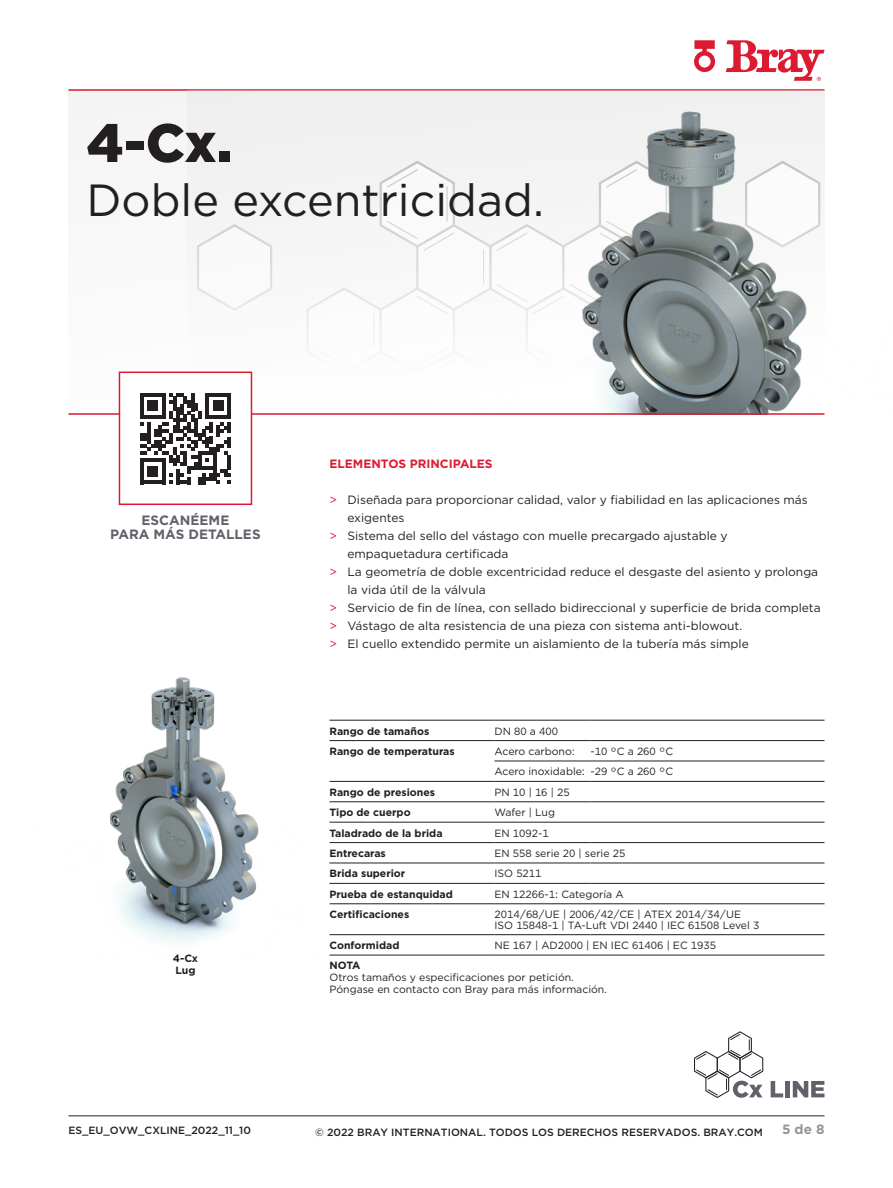
<style>
.page{position:relative;width:893px;height:1188px;background:#fff}
.page>*{position:absolute;margin:0;border:0;box-sizing:border-box;transform-origin:0 0}
.Headline_Black{font:900 54px "Gotham";color:#231f20}
.Headline_Regular{font:45px "Gotham";color:#231f20}
.Label{font:700 13.5px "Gotham";color:#5f6369}
.t1{font:700 13.5px "Gotham";color:#939598}
.t2{font:12px/18px "Gotham";color:#231f20}
.Subhead_1{font:700 12px "Gotham";color:#dc1a32}
.Table_Body_Small_Lef{font:10.5px/10.5px "Gotham";color:#231f20}
.Table_Body_Small_Lef-2{font:700 10.5px "Gotham";color:#231f20}
.t3{font:500 10.5px "Gotham";color:#231f20}
.Footnote_Numbered{font:10.5px/12px "Gotham";color:#231f20}
.Footnote_Numbered-2{font:700 10.5px "Gotham";color:#231f20}
.s1{color:#dc1a32}
</style>
<div class="page">
<div style="left:68px;top:91px;width:756px;height:322px;background:#f8f8f8"></div>
<svg style="left:726px;top:40px;width:98px;height:41px"></svg>
<svg style="left:694px;top:40px;width:21px;height:32px"></svg>
<hr style="left:68px;top:89px;width:756px;height:2px;background:#dc1a32">
<hr style="left:68px;top:1116px;width:756px;height:1px;background:#231f20">
<div style="left:187px;top:91px;width:637px;height:322px;background:#f1f2f1"></div>
<svg style="left:197px;top:224px;width:75px;height:81px"></svg>
<svg style="left:305px;top:161px;width:168px;height:252px"></svg>
<img style="left:473px;top:91px;width:352px;height:324px">
<img style="left:110px;top:677px;width:228px;height:278px">
<svg style="left:694px;top:1031px;width:70px;height:67px"></svg>
<svg style="left:771px;top:1081px;width:12px;height:16px"></svg>
<div style="left:785px;top:1081px;width:5px;height:16px;background:#5f6369"></div>
<svg style="left:793px;top:1081px;width:31px;height:16px"></svg>
<hr style="left:494px;top:802px;width:96px;height:1px;background:#231f20">
<hr style="left:590px;top:802px;width:234px;height:1px;background:#231f20">
<hr style="left:329px;top:822px;width:165px;height:1px;background:#231f20">
<hr style="left:494px;top:822px;width:96px;height:1px;background:#231f20">
<hr style="left:590px;top:822px;width:234px;height:1px;background:#231f20">
<hr style="left:329px;top:842px;width:165px;height:1px;background:#231f20">
<hr style="left:494px;top:842px;width:96px;height:1px;background:#231f20">
<hr style="left:590px;top:842px;width:234px;height:1px;background:#231f20">
<hr style="left:329px;top:863px;width:165px;height:1px;background:#231f20">
<hr style="left:494px;top:863px;width:96px;height:1px;background:#231f20">
<hr style="left:590px;top:863px;width:234px;height:1px;background:#231f20">
<hr style="left:329px;top:904px;width:165px;height:1px;background:#231f20">
<hr style="left:494px;top:904px;width:96px;height:1px;background:#231f20">
<hr style="left:590px;top:904px;width:234px;height:1px;background:#231f20">
<hr style="left:329px;top:934px;width:165px;height:1px;background:#231f20">
<hr style="left:494px;top:934px;width:96px;height:1px;background:#231f20">
<hr style="left:590px;top:934px;width:234px;height:1px;background:#231f20">
<hr style="left:329px;top:955px;width:165px;height:1px;background:#231f20">
<hr style="left:494px;top:955px;width:96px;height:1px;background:#231f20">
<hr style="left:590px;top:955px;width:234px;height:1px;background:#231f20">
<hr style="left:329px;top:720px;width:165px;height:1px;background:#231f20">
<hr style="left:494px;top:720px;width:96px;height:1px;background:#231f20">
<hr style="left:590px;top:720px;width:234px;height:1px;background:#231f20">
<hr style="left:329px;top:740px;width:165px;height:1px;background:#231f20">
<hr style="left:494px;top:740px;width:96px;height:1px;background:#231f20">
<hr style="left:590px;top:740px;width:234px;height:1px;background:#231f20">
<hr style="left:494px;top:761px;width:96px;height:1px;background:#231f20">
<hr style="left:590px;top:761px;width:234px;height:1px;background:#231f20">
<hr style="left:329px;top:781px;width:165px;height:1px;background:#231f20">
<hr style="left:494px;top:781px;width:96px;height:1px;background:#231f20">
<hr style="left:590px;top:781px;width:234px;height:1px;background:#231f20">
<hr style="left:329px;top:802px;width:165px;height:1px;background:#231f20">
<hr style="left:329px;top:883px;width:165px;height:1px;background:#231f20">
<hr style="left:494px;top:883px;width:96px;height:1px;background:#231f20">
<hr style="left:590px;top:883px;width:234px;height:1px;background:#231f20">
<hr style="left:68px;top:413px;width:756px;height:2px;background:#dc1a32">
<svg style="left:118px;top:371px;width:135px;height:135px"></svg>
<p class="Headline_Black" style="left:86px;top:106px;width:147px">4-Cx.</p>
<p class="Headline_Regular" style="left:86px;top:171px;width:459px">Doble excentricidad.</p>
<p class="Label" style="left:142px;top:512px;width:89px">ESCANÉEME</p>
<p class="Label" style="left:110px;top:525px;width:152px">PARA MÁS DETALLES</p>
<p class="Table_Body_Small_Lef-2" style="left:173px;top:952px;width:27px">4-Cx</p>
<p class="Table_Body_Small_Lef-2" style="left:175px;top:964px;width:22px">Lug</p>
<p class="Subhead_1" style="left:329px;top:456px;width:165px">ELEMENTOS PRINCIPALES</p>
<p class="t2" style="left:347px;top:490px;width:462px;text-indent:-18px"><span class="s1">&gt;</span> Diseñada para proporcionar calidad, valor y fiabilidad en las aplicaciones más exigentes</p>
<p class="t2" style="left:347px;top:526px;width:382px;text-indent:-18px"><span class="s1">&gt;</span> Sistema del sello del vástago con muelle precargado ajustable y empaquetadura certificada</p>
<p class="t2" style="left:347px;top:562px;width:472px;text-indent:-18px"><span class="s1">&gt;</span> La geometría de doble excentricidad reduce el desgaste del asiento y prolonga la vida útil de la válvula</p>
<p class="t2" style="left:329px;top:598px;width:493px"><span class="s1">&gt;</span> Servicio de fin de línea, con sellado bidireccional y superficie de brida completa</p>
<p class="t2" style="left:329px;top:616px;width:414px"><span class="s1">&gt;</span> Vástago de alta resistencia de una pieza con sistema anti-blowout.</p>
<p class="t2" style="left:329px;top:634px;width:421px"><span class="s1">&gt;</span> El cuello extendido permite un aislamiento de la tubería más simple</p>
<p class="Table_Body_Small_Lef-2" style="left:329px;top:724px;width:101px">Rango de tamaños</p>
<p class="Table_Body_Small_Lef" style="left:494px;top:725px;width:65px">DN 80 a 400</p>
<p class="Table_Body_Small_Lef-2" style="left:329px;top:744px;width:127px">Rango de temperaturas</p>
<p class="Table_Body_Small_Lef" style="left:494px;top:746px;width:82px">Acero carbono:</p>
<p class="Table_Body_Small_Lef" style="left:590px;top:746px;width:84px">-10 °C a 260 °C</p>
<p class="Table_Body_Small_Lef" style="left:494px;top:766px;width:92px">Acero inoxidable:</p>
<p class="Table_Body_Small_Lef" style="left:590px;top:766px;width:84px">-29 °C a 260 °C</p>
<p class="Table_Body_Small_Lef-2" style="left:329px;top:785px;width:107px">Rango de presiones</p>
<p class="Table_Body_Small_Lef" style="left:494px;top:787px;width:77px">PN 10 | 16 | 25</p>
<p class="Table_Body_Small_Lef-2" style="left:329px;top:806px;width:83px">Tipo de cuerpo</p>
<p class="Table_Body_Small_Lef" style="left:494px;top:807px;width:62px">Wafer | Lug</p>
<p class="Table_Body_Small_Lef-2" style="left:329px;top:826px;width:115px">Taladrado de la brida</p>
<p class="Table_Body_Small_Lef" style="left:494px;top:827px;width:56px">EN 1092-1</p>
<p class="Table_Body_Small_Lef-2" style="left:329px;top:846px;width:58px">Entrecaras</p>
<p class="Table_Body_Small_Lef" style="left:494px;top:848px;width:132px">EN 558 serie 20 | serie 25</p>
<p class="Table_Body_Small_Lef-2" style="left:329px;top:867px;width:77px">Brida superior</p>
<p class="Table_Body_Small_Lef" style="left:494px;top:868px;width:49px">ISO 5211</p>
<p class="Table_Body_Small_Lef-2" style="left:329px;top:887px;width:125px">Prueba de estanquidad</p>
<p class="Table_Body_Small_Lef" style="left:494px;top:889px;width:131px">EN 12266-1: Categoría A</p>
<p class="Table_Body_Small_Lef-2" style="left:329px;top:908px;width:81px">Certificaciones</p>
<p class="Table_Body_Small_Lef" style="left:494px;top:909px;width:266px">2014/68/UE | 2006/42/CE | ATEX 2014/34/UE<br>ISO 15848-1 | TA-Luft VDI 2440 | IEC 61508 Level 3</p>
<p class="Table_Body_Small_Lef-2" style="left:329px;top:938px;width:71px">Conformidad</p>
<p class="Table_Body_Small_Lef" style="left:494px;top:940px;width:223px">NE 167 | AD2000 | EN IEC 61406 | EC 1935</p>
<p class="Footnote_Numbered-2" style="left:329px;top:959px;width:33px">NOTA</p>
<p class="Footnote_Numbered" style="left:329px;top:972px;width:279px">Otros tamaños y especificaciones por petición.<br>Póngase en contacto con Bray para más información.</p>
<p class="t3" style="left:68px;top:1124px;width:184px">ES_EU_OVW_CxLINE_2022_11_10</p>
<p class="t3" style="left:315px;top:1125px;width:449px">© 2022 BRAY INTERNATIONAL. TODOS LOS DERECHOS RESERVADOS. BRAY.COM</p>
<p class="t1" style="left:782px;top:1120px;width:44px">5 de 8</p>
</div>
